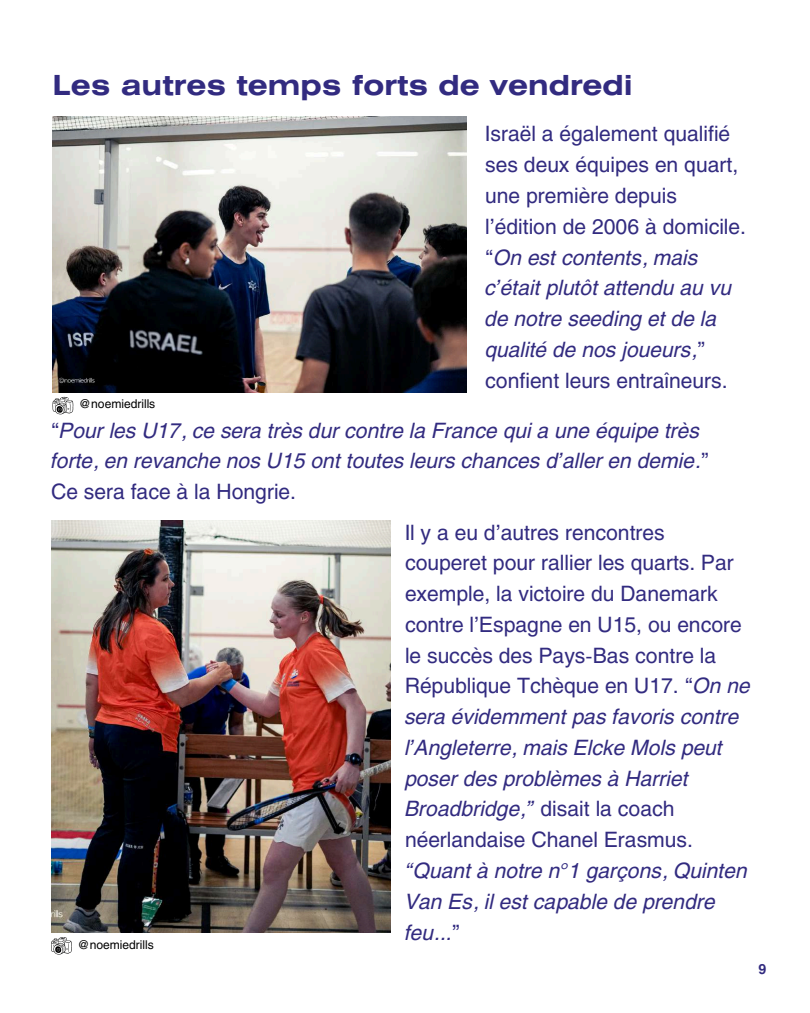
<style>
.page{position:relative;width:810px;height:1013px;background:#fff}
.page>*{position:absolute;margin:0;border:0;box-sizing:border-box;transform-origin:0 0}
.t1{font:700 27.6px "Helios Ext";color:#322b80}
.t2{font:21px/30.8px "Helios";color:#322b80}
.t3{font:italic 21px/30.8px "Helios";color:#322b80}
.t4{font:700 14px "Helios";color:#322b80}
.t5{font:12px "Helios";color:#000001}
.s1{font-style:italic}
.s2{font-style:normal}
</style>
<div class="page">
<svg style="left:51px;top:937px;width:21px;height:17px"></svg>
<img style="left:53px;top:117px;width:414px;height:276px">
<img style="left:51px;top:520px;width:339px;height:413px">
<svg style="left:53px;top:397px;width:20px;height:17px"></svg>
<h1 class="t1" style="left:53px;top:75px;width:582px">Les autres temps forts de vendredi</h1>
<p class="t5" style="left:79px;top:396px;width:78px">@noemiedrills</p>
<p class="t2" style="left:485px;top:118px;width:262px">Israël a également qualifié ses deux équipes en quart, une première depuis l’édition de 2006 à domicile. “<span class="s1">On est contents, mais c’était plutôt attendu au vu de notre seeding et de la qualité de nos joueurs,</span>” confient leurs entraîneurs.</p>
<p class="t3" style="left:51px;top:414px;width:660px"><span class="s2">“</span>Pour les U17, ce sera très dur contre la France qui a une équipe très forte, en revanche nos U15 ont toutes leurs chances d’aller en demie.<span class="s2">”<br>Ce sera face à la Hongrie.</span></p>
<p class="t2" style="left:405px;top:516px;width:347px">Il y a eu d’autres rencontres couperet pour rallier les quarts. Par exemple, la victoire du Danemark contre l’Espagne en U15, ou encore le succès des Pays-Bas contre la<br>République Tchèque en U17. “<span class="s1">On ne sera évidemment pas favoris contre l’Angleterre, mais Elcke Mols peut poser des problèmes à Harriet<br>Broadbridge,”</span> disait la coach néerlandaise Chanel Erasmus.</p>
<p class="t3" style="left:405px;top:854px;width:344px">“Quant à notre n°1 garçons, Quinten<br>Van Es, il est capable de prendre feu...<span class="s2">”</span></p>
<p class="t5" style="left:78px;top:936px;width:78px">@noemiedrills</p>
<p class="t4" style="left:759px;top:960px;width:9px">9</p>
</div>
